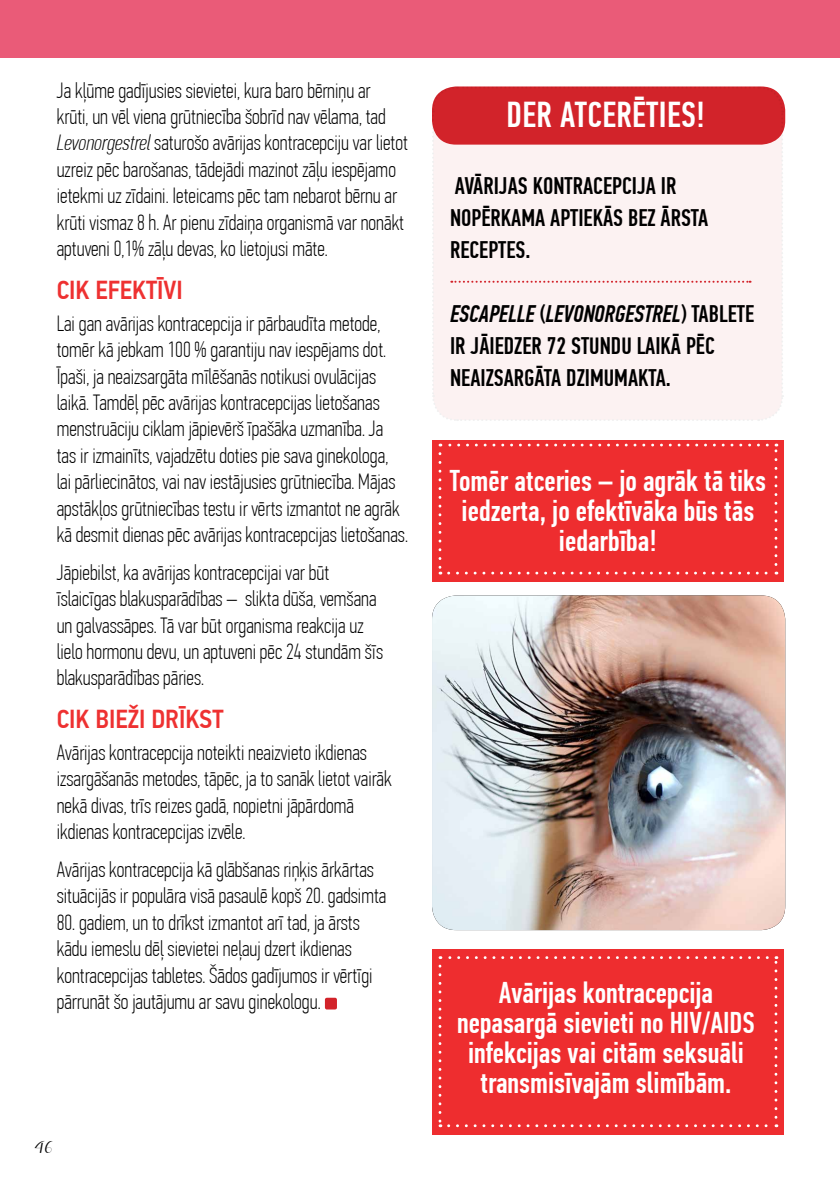
<style>
.page{position:relative;width:840px;height:1191px;background:#fff}
.page>*{position:absolute;margin:0;border:0;box-sizing:border-box;transform-origin:0 0}
.t1{font:500 36px "PF Din Text Comp Pro";letter-spacing:.01em;color:#fff}
.t2{font:500 30px/30px "PF Din Text Comp Pro";color:#fff;text-align:center}
.t3{font:500 26px "PF Din Text Cond Pro";color:#ee3131}
.t4{font:500 24px/32px "PF Din Text Comp Pro";color:#000}
.t5{font:100 22px/26.4px "PF Din Text Comp Pro";color:#000}
.t6{font:18px "Hugsand Kissesxoxo Demo";color:#000}
.s1{font-style:italic}
</style>
<div class="page">
<div style="left:432px;top:949px;width:350px;height:185px;background:#ee2d2f"></div>
<div style="left:432px;top:440px;width:350px;height:141px;background:#ee2d2f"></div>
<svg style="left:438px;top:966px;width:3px;height:161px"></svg>
<svg style="left:448px;top:1124px;width:328px;height:3px"></svg>
<svg style="left:774px;top:956px;width:3px;height:161px"></svg>
<svg style="left:439px;top:956px;width:327px;height:3px"></svg>
<svg style="left:438px;top:453px;width:3px;height:121px"></svg>
<svg style="left:448px;top:571px;width:328px;height:3px"></svg>
<svg style="left:774px;top:443px;width:3px;height:121px"></svg>
<svg style="left:439px;top:443px;width:327px;height:3px"></svg>
<svg style="left:432px;top:86px;width:351px;height:335px"></svg>
<img style="left:432px;top:595px;width:352px;height:335px">
<div style="left:0;top:0;width:839px;height:57px;background:#ea5b78"></div>
<div style="left:325px;top:997px;width:12px;height:12px;background:#d2232a;border-radius:2px"></div>
<p class="t5" style="left:57px;top:79px;width:352px">Ja kļūme gadījusies sievietei, kura baro bērniņu ar krūti, un vēl viena grūtniecība šobrīd nav vēlama, tad <span class="s1">Levonorgestrel</span> saturošo avārijas kontracepciju var lietot uzreiz pēc barošanas, tādejādi mazinot zāļu iespējamo ietekmi uz zīdaini. Ieteicams pēc tam nebarot bērnu ar krūti vismaz 8 h. Ar pienu zīdaiņa organismā var nonākt aptuveni 0,1% zāļu devas, ko lietojusi māte.</p>
<p class="t3" style="left:57px;top:279px;width:127px">CIK EFEKTĪVI</p>
<p class="t5" style="left:57px;top:312px;width:352px">Lai gan avārijas kontracepcija ir pārbaudīta metode, tomēr kā jebkam 100 % garantiju nav iespējams dot.<br>Īpaši, ja neaizsargāta mīlēšanās notikusi ovulācijas laikā. Tamdēļ pēc avārijas kontracepcijas lietošanas menstruāciju ciklam jāpievērš īpašāka uzmanība. Ja tas ir izmainīts, vajadzētu doties pie sava ginekologa, lai pārliecinātos, vai nav iestājusies grūtniecība. Mājas apstākļos grūtniecības testu ir vērts izmantot ne agrāk kā desmit dienas pēc avārijas kontracepcijas lietošanas.</p>
<p class="t5" style="left:57px;top:561px;width:328px">Jāpiebilst, ka avārijas kontracepcijai var būt īslaicīgas blakusparādības – slikta dūša, vemšana un galvassāpes. Tā var būt organisma reakcija uz lielo hormonu devu, un aptuveni pēc 24 stundām šīs blakusparādības pāries.</p>
<p class="t3" style="left:57px;top:708px;width:168px">CIK BIEŽI DRĪKST</p>
<p class="t5" style="left:57px;top:741px;width:336px">Avārijas kontracepcija noteikti neaizvieto ikdienas izsargāšanās metodes, tāpēc, ja to sanāk lietot vairāk nekā divas, trīs reizes gadā, nopietni jāpārdomā ikdienas kontracepcijas izvēle.</p>
<p class="t5" style="left:57px;top:858px;width:331px">Avārijas kontracepcija kā glābšanas riņķis ārkārtas situācijās ir populāra visā pasaulē kopš 20. gadsimta</p>
<p class="t5" style="left:57px;top:911px;width:317px">80. gadiem, un to drīkst izmantot arī tad, ja ārsts kādu iemeslu dēļ sievietei neļauj dzert ikdienas kontracepcijas tabletes. Šādos gadījumos ir vērtīgi pārrunāt šo jautājumu ar savu ginekologu.</p>
<p class="t6" style="left:35px;top:1140px;width:20px">46</p>
<h1 class="t1" style="left:506px;top:100px;width:200px">DER ATCERĒTIES!</h1>
<p class="t4" style="left:450px;top:172px;width:259px">AVĀRIJAS KONTRACEPCIJA IR<br>NOPĒRKAMA APTIEKĀS BEZ ĀRSTA<br>RECEPTES.</p>
<p class="t4" style="left:450px;top:300px;width:305px"><span class="s1">ESCAPELLE</span> (<span class="s1">LEVONORGESTREL</span>) TABLETE<br>IR JĀIEDZER 72 STUNDU LAIKĀ PĒC<br>NEAIZSARGĀTA DZIMUMAKTA.</p>
<h2 class="t2" style="left:449px;top:468px;width:318px">Tomēr atceries – jo agrāk tā tiks iedzerta, jo efektīvāka būs tās iedarbība!</h2>
<h2 class="t2" style="left:456px;top:980px;width:299px">Avārijas kontracepcija nepasargā sievieti no HIV/AIDS infekcijas vai citām seksuāli transmisīvajām slimībām.</h2>
</div>
